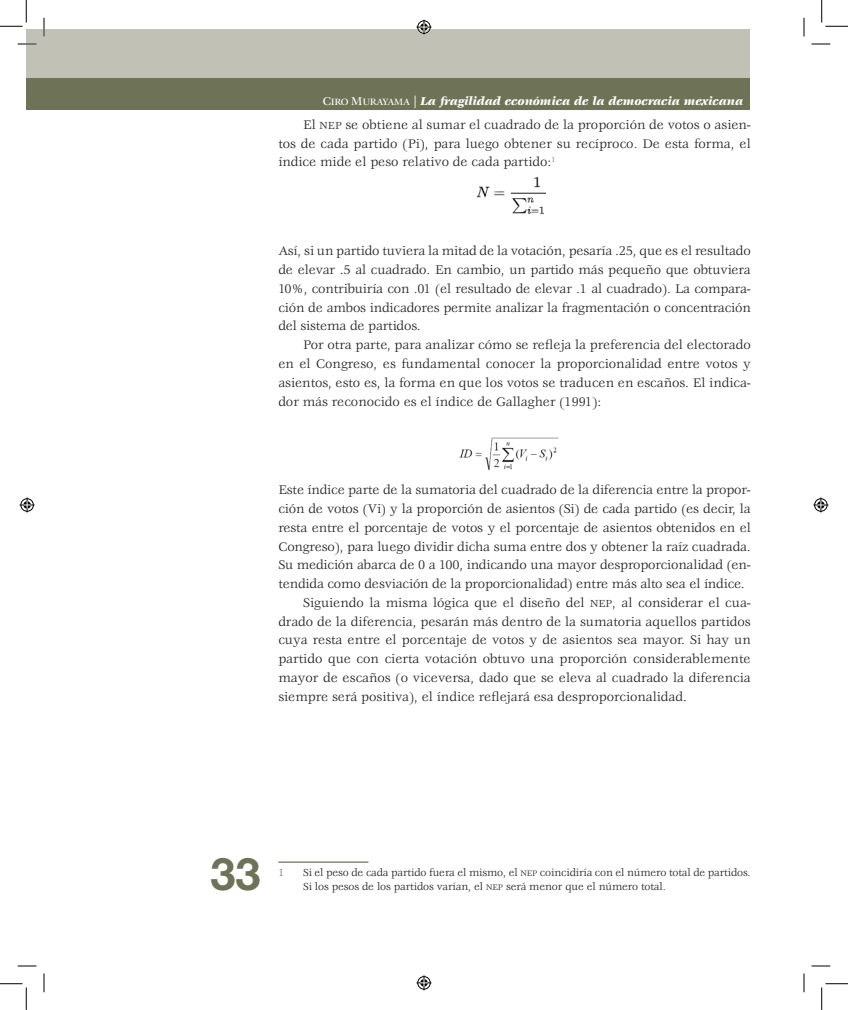
<style>
.page{position:relative;width:848px;height:1010px;background:#fff}
.page>*{position:absolute;margin:0;border:0;box-sizing:border-box;transform-origin:0 0}
.t1{font:700 45px "Helvetica Neue LT Std";color:#6e7256}
.TXT_02{font:13.75px/18.8px "Veljovic Std";color:#231f20;text-align:justify}
.TXT_01{font:13.75px/18.8px "Veljovic Std";letter-spacing:-.01em;color:#231f20;text-align:justify}
.t2{font:italic 900 12.5px "Veljovic Std";letter-spacing:-.01em;color:#fff}
.PIE_PAG{font:11.25px/13.8px "Veljovic Std";letter-spacing:-.01em;color:#231f20}
.PIE_PAG-2{font:11.25px "Veljovic Std";color:#6e7256}
.s1{font-family:"Veljovic Medium SC800";font-weight:400;font-style:normal}
.s2{font-family:"Veljovic Medium SC800";font-weight:400;font-style:normal;font-size:10px}
.s3{font-family:"Veljovic";font-weight:500;font-style:normal}
.s4{font-size:11.25px}
.s5{font-size:8.75px}
</style>
<div class="page">
<div style="left:26px;top:29px;width:723px;height:56px;background:#c1c2b5"></div>
<div style="left:26px;top:78px;width:723px;height:32px;background:#6e7256"></div>
<img style="left:476px;top:176px;width:69px;height:39px">
<img style="left:459px;top:437px;width:100px;height:33px">
<hr style="left:278px;top:861px;width:90px;height:1px;background:#6e7256">
<svg style="left:18px;top:43px;width:18px;height:2px"></svg>
<svg style="left:811px;top:43px;width:18px;height:2px"></svg>
<svg style="left:18px;top:965px;width:18px;height:1px"></svg>
<svg style="left:811px;top:965px;width:18px;height:1px"></svg>
<svg style="left:43px;top:18px;width:2px;height:18px"></svg>
<svg style="left:43px;top:973px;width:2px;height:18px"></svg>
<svg style="left:803px;top:18px;width:1px;height:18px"></svg>
<svg style="left:803px;top:973px;width:1px;height:18px"></svg>
<svg style="left:0;top:0;width:27px;height:27px"></svg>
<svg style="left:0;top:983px;width:27px;height:26px"></svg>
<svg style="left:821px;top:0;width:26px;height:27px"></svg>
<svg style="left:821px;top:983px;width:26px;height:26px"></svg>
<svg style="left:416px;top:20px;width:15px;height:15px"></svg>
<svg style="left:416px;top:975px;width:15px;height:15px"></svg>
<svg style="left:20px;top:497px;width:15px;height:15px"></svg>
<svg style="left:813px;top:497px;width:15px;height:15px"></svg>
<p class="t2" style="left:323px;top:94px;width:422px"><span class="s1">C</span><span class="s2">IRO</span> <span class="s1">M</span><span class="s2">URAYAMA</span> <span class="s3">|</span> La fragilidad económica de la democracia mexicana</p>
<p class="TXT_02" style="left:278px;top:116px;width:474px;text-indent:25px">El <span class="s4">NEP</span> se obtiene al sumar el cuadrado de la proporción de votos o asien&shy;tos de cada partido (Pi), para luego obtener su recíproco. De esta forma, el índice mide el peso relativo de cada partido:<sup>1</sup></p>
<p class="TXT_01" style="left:278px;top:242px;width:474px">Así, si un partido tuviera la mitad de la votación, pesaría .25, que es el resultado de elevar .5 al cuadrado. En cambio, un partido más pequeño que obtuviera 10%, contribuiría con .01 (el resultado de elevar .1 al cuadrado). La compara&shy;ción de ambos indicadores permite analizar la fragmentación o concentración del sistema de partidos.</p>
<p class="TXT_02" style="left:278px;top:336px;width:474px;text-indent:25px">Por otra parte, para analizar cómo se refleja la preferencia del electorado en el Congreso, es fundamental conocer la proporcionalidad entre votos y asientos, esto es, la forma en que los votos se traducen en escaños. El indica&shy;dor más reconocido es el índice de Gallagher (1991):</p>
<p class="TXT_01" style="left:278px;top:481px;width:474px">Este índice parte de la sumatoria del cuadrado de la diferencia entre la propor&shy;ción de votos (Vi) y la proporción de asientos (Si) de cada partido (es decir, la resta entre el porcentaje de votos y el porcentaje de asientos obtenidos en el Congreso), para luego dividir dicha suma entre dos y obtener la raíz cuadrada.<br>Su medición abarca de 0 a 100, indicando una mayor desproporcionalidad (en&shy;tendida como desviación de la proporcionalidad) entre más alto sea el índice.</p>
<p class="TXT_02" style="left:278px;top:593px;width:474px;text-indent:25px">Siguiendo la misma lógica que el diseño del <span class="s4">NEP</span>, al considerar el cua&shy;drado de la diferencia, pesarán más dentro de la sumatoria aquellos partidos cuya resta entre el porcentaje de votos y de asientos sea mayor. Si hay un partido que con cierta votación obtuvo una proporción considerablemente mayor de escaños (o viceversa, dado que se eleva al cuadrado la diferencia siempre será positiva), el índice reflejará esa desproporcionalidad.</p>
<h1 class="t1" style="left:210px;top:845px;width:52px">33</h1>
<p class="PIE_PAG-2" style="left:278px;top:866px;width:7px">1</p>
<p class="PIE_PAG" style="left:303px;top:865px;width:449px">Si el peso de cada partido fuera el mismo, el <span class="s5">NEP</span> coincidiría con el número total de partidos.<br>Si los pesos de los partidos varían, el <span class="s5">NEP</span> será menor que el número total.</p>
</div>
